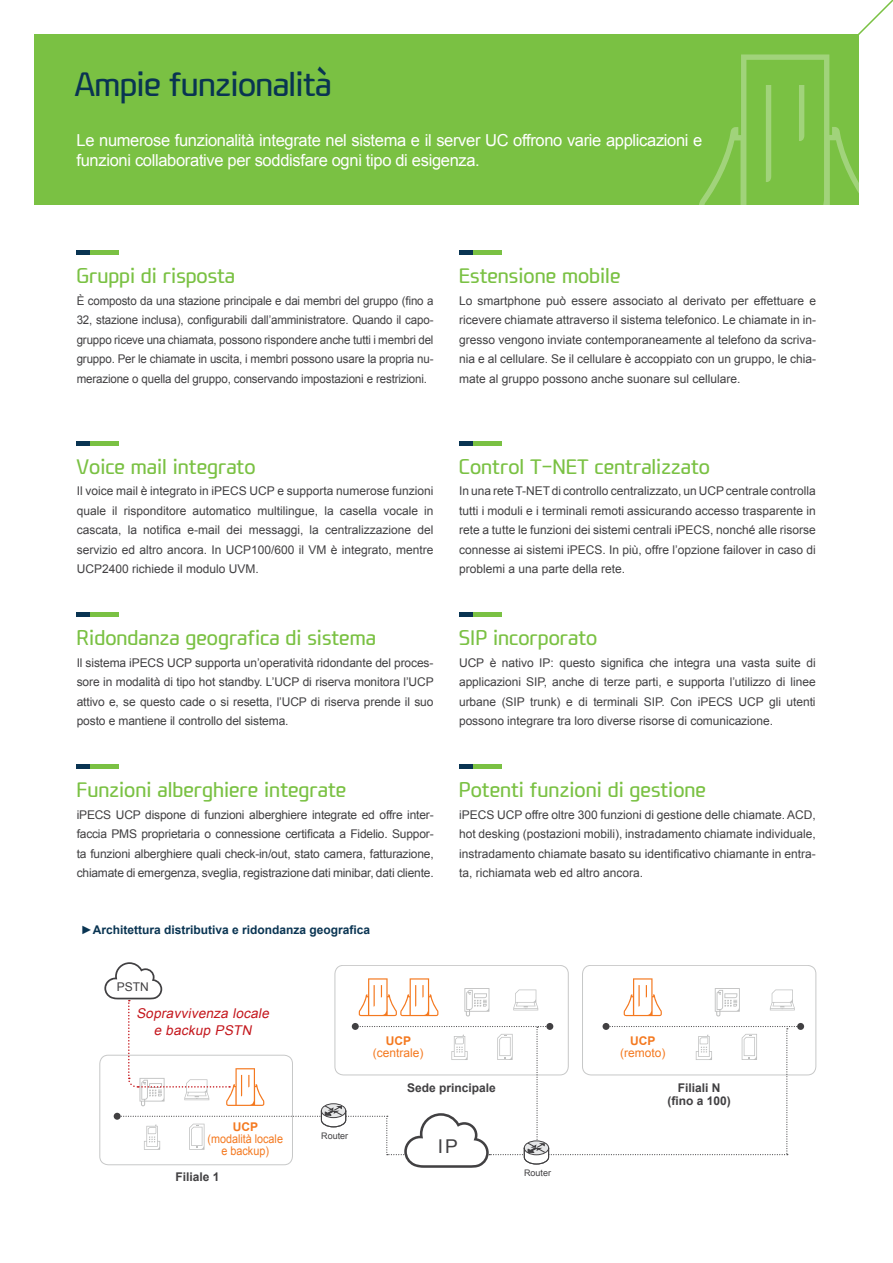
<style>
.page{position:relative;width:893px;height:1263px;background:#fff}
.page>*{position:absolute;margin:0;border:0;box-sizing:border-box;transform-origin:0 0}
.t1{font:31.5px "i PECS";letter-spacing:-.02em;color:#093452}
.t2{font:19.5px "i PECS";color:#7ac143}
.t3{font:19.05px "Arial";color:#414042}
.t4{font:16.5px/19.5px "Arial";letter-spacing:-.02em;color:#fff}
.t5{font:italic 13.5px/16.5px "Arial";color:#c4161c;text-align:center}
.t6{font:12px/19.5px "Arial";color:#414042;text-align:justify}
.t7{font:12px/19.5px "Arial";color:#414042;text-align:justify;scale:.96 1}
.t8{font:700 12px "Arial";color:#093452}
.t9{font:700 12px/13.5px "Arial";color:#414042;text-align:center}
.t10{font:12px/12px "Arial";color:#f47920;text-align:center;scale:.9 1}
.t11{font:12px "Arial";color:#f47920}
.t12{font:700 12px "Arial";color:#f47920}
.t13{font:9px "Arial";color:#414042}
</style>
<div class="page">
<div style="left:34px;top:34px;width:825px;height:170px;background:#7ac143"></div>
<hr style="left:459px;top:613px;width:42px;height:4px;background:#7ac143">
<hr style="left:459px;top:613px;width:13px;height:4px;background:#093452">
<div style="left:459px;top:250px;width:42px;height:5px;background:#7ac143"></div>
<div style="left:459px;top:250px;width:13px;height:5px;background:#093452"></div>
<div style="left:77px;top:764px;width:42px;height:5px;background:#7ac143"></div>
<div style="left:77px;top:764px;width:13px;height:5px;background:#093452"></div>
<svg style="left:699px;top:0;width:194px;height:205px"></svg>
<div style="left:77px;top:250px;width:42px;height:5px;background:#7ac143"></div>
<div style="left:77px;top:250px;width:13px;height:5px;background:#093452"></div>
<div style="left:77px;top:441px;width:42px;height:5px;background:#7ac143"></div>
<div style="left:77px;top:441px;width:13px;height:5px;background:#093452"></div>
<hr style="left:77px;top:613px;width:42px;height:4px;background:#7ac143">
<hr style="left:77px;top:613px;width:13px;height:4px;background:#093452">
<div style="left:459px;top:441px;width:42px;height:5px;background:#7ac143"></div>
<div style="left:459px;top:441px;width:13px;height:5px;background:#093452"></div>
<div style="left:459px;top:764px;width:42px;height:5px;background:#7ac143"></div>
<div style="left:459px;top:764px;width:13px;height:5px;background:#093452"></div>
<div style="left:797px;top:1023px;width:7px;height:7px;background:#414042;border-radius:50%"></div>
<svg style="left:101px;top:962px;width:698px;height:206px"></svg>
<h1 class="t1" style="left:74px;top:64px;width:259px">Ampie funzionalita</h1>
<h3 class="t4" style="left:77px;top:131px;width:627px">Le numerose funzionalità integrate nel sistema e il server UC offrono varie applicazioni e funzioni collaborative per soddisfare ogni tipo di esigenza.</h3>
<h2 class="t2" style="left:77px;top:263px;width:160px">Gruppi di risposta</h2>
<p class="t7" style="left:77px;top:291px;width:373px">È composto da una stazione principale e dai membri del gruppo (fino a 32, stazione inclusa), configurabili dall’amministratore. Quando il capo&shy;gruppo riceve una chiamata, possono rispondere anche tutti i membri del gruppo. Per le chiamate in uscita, i membri possono usare la propria nu&shy;merazione o quella del gruppo, conservando impostazioni e restrizioni.</p>
<h2 class="t2" style="left:459px;top:263px;width:163px">Estensione mobile</h2>
<p class="t6" style="left:459px;top:291px;width:358px">Lo smartphone può essere associato al derivato per effettuare e ricevere chiamate attraverso il sistema telefonico. Le chiamate in in&shy;gresso vengono inviate contemporaneamente al telefono da scriva&shy;nia e al cellulare. Se il cellulare è accoppiato con un gruppo, le chia&shy;mate al gruppo possono anche suonare sul cellulare.</p>
<h2 class="t2" style="left:77px;top:454px;width:181px">Voice mail integrato</h2>
<p class="t6" style="left:77px;top:481px;width:358px">Il voice mail è integrato in iPECS UCP e supporta numerose funzioni quale il risponditore automatico multilingue, la casella vocale in cascata, la notifica e-mail dei messaggi, la centralizzazione del servizio ed altro ancora. In UCP100/600 il VM è integrato, mentre UCP2400 richiede il modulo UVM.</p>
<h2 class="t2" style="left:77px;top:626px;width:301px">Ridondanza geografica di sistema</h2>
<p class="t6" style="left:77px;top:653px;width:358px">Il sistema iPECS UCP supporta un’operatività ridondante del proces&shy;sore in modalità di tipo hot standby. L’UCP di riserva monitora l’UCP attivo e, se questo cade o si resetta, l’UCP di riserva prende il suo posto e mantiene il controllo del sistema.</p>
<h2 class="t2" style="left:77px;top:777px;width:271px">Funzioni alberghiere integrate</h2>
<p class="t6" style="left:77px;top:805px;width:358px">iPECS UCP dispone di funzioni alberghiere integrate ed offre inter&shy;faccia PMS proprietaria o connessione certificata a Fidelio. Suppor&shy;ta funzioni alberghiere quali check-in/out, stato camera, fatturazione, chiamate di emergenza, sveglia, registrazione dati minibar, dati cliente.</p>
<p class="t8" style="left:81px;top:921px;width:291px">►Architettura distributiva e ridondanza geografica</p>
<p class="t6" style="left:117px;top:977px;width:34px">PSTN</p>
<p class="t5" style="left:136px;top:1005px;width:137px">Sopravvivenza locale e backup PSTN</p>
<p class="t12" style="left:386px;top:1033px;width:27px">UCP</p>
<p class="t11" style="left:373px;top:1045px;width:52px">(centrale)</p>
<h2 class="t2" style="left:459px;top:454px;width:253px">Control T-NET centralizzato</h2>
<p class="t6" style="left:459px;top:481px;width:358px">In una rete T-NET di controllo centralizzato, un UCP centrale controlla tutti i moduli e i terminali remoti assicurando accesso trasparente in rete a tutte le funzioni dei sistemi centrali iPECS, nonché alle risorse connesse ai sistemi iPECS. In più, offre l’opzione failover in caso di problemi a una parte della rete.</p>
<h2 class="t2" style="left:459px;top:626px;width:140px">SIP incorporato</h2>
<p class="t6" style="left:459px;top:653px;width:358px">UCP è nativo IP: questo significa che integra una vasta suite di applicazioni SIP, anche di terze parti, e supporta l’utilizzo di linee urbane (SIP trunk) e di terminali SIP. Con iPECS UCP gli utenti possono integrare tra loro diverse risorse di comunicazione.</p>
<h2 class="t2" style="left:459px;top:777px;width:249px">Potenti funzioni di gestione</h2>
<p class="t6" style="left:459px;top:805px;width:358px">iPECS UCP offre oltre 300 funzioni di gestione delle chiamate. ACD, hot desking (postazioni mobili), instradamento chiamate individuale, instradamento chiamate basato su identificativo chiamante in entra&shy;ta, richiamata web ed altro ancora.</p>
<p class="t12" style="left:630px;top:1033px;width:27px">UCP</p>
<p class="t11" style="left:620px;top:1045px;width:47px">(remoto)</p>
<p class="t12" style="left:233px;top:1119px;width:27px">UCP</p>
<p class="t10" style="left:207px;top:1133px;width:86px">(modalità locale e backup)</p>
<p class="t9" style="left:175px;top:1170px;width:46px">Filiale 1</p>
<p class="t13" style="left:321px;top:1129px;width:29px">Router</p>
<p class="t9" style="left:407px;top:1081px;width:90px">Sede principale</p>
<h3 class="t3" style="left:438px;top:1133px;width:21px">IP</h3>
<p class="t13" style="left:524px;top:1167px;width:29px">Router</p>
<p class="t9" style="left:668px;top:1081px;width:65px">Filiali N (fino a 100)</p>
</div>
